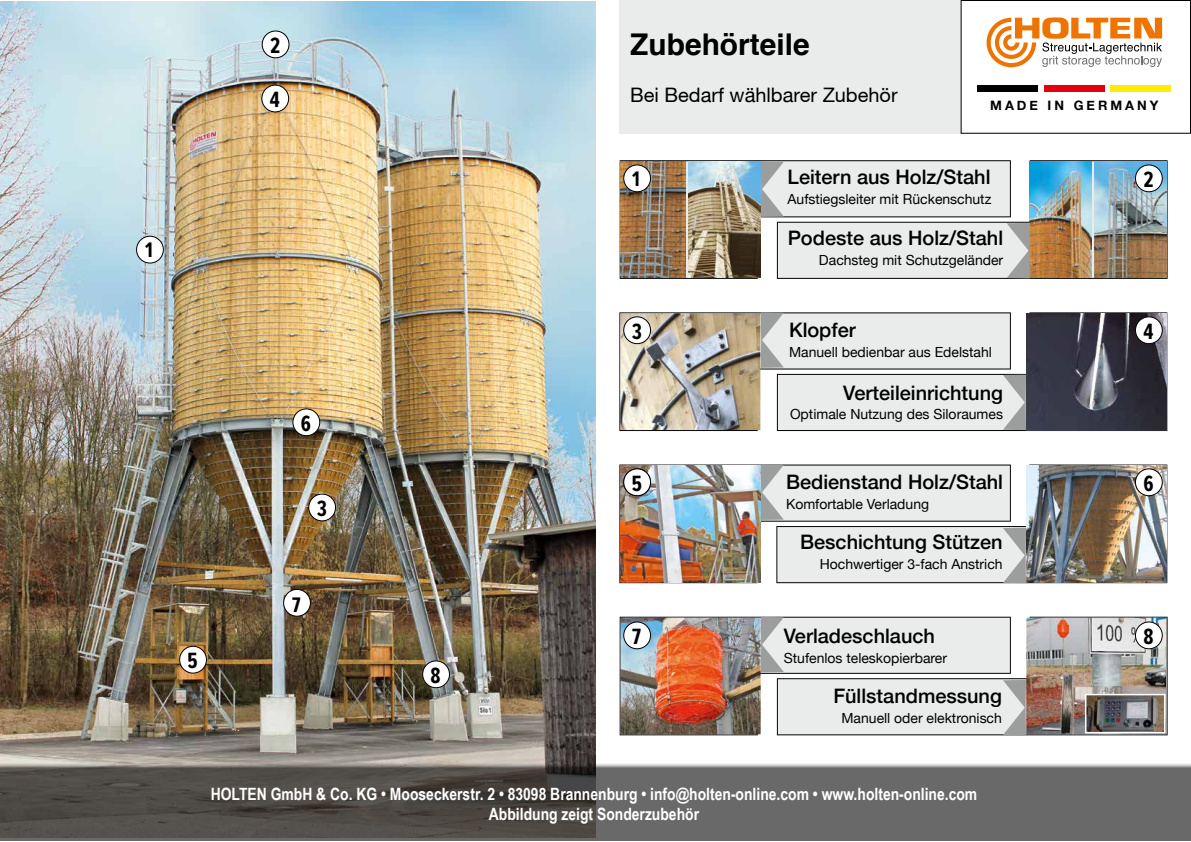
<style>
.page{position:relative;width:1191px;height:842px;background:#fff}
.page>*{position:absolute;margin:0;border:0;box-sizing:border-box;transform-origin:0 0}
.t1{font:700 29.9px "Helvetica";color:#000}
.t2{font:700 22.9px "Proxima Nova Ex Cn";color:#000}
.t3{font:700 21.9px "Proxima Nova Ex Cn";color:#000}
.t4{font:500 20px "Helvetica Neue";color:#000}
.t5{font:20px "Helvetica Neue";color:#000}
.t6{font:700 17px/20.3px "Arial Narrow";color:#fff;text-align:center}
.t7{font:14px "Helvetica Neue";color:#000}
.t8{font:700 13px "Helvetica Neue";letter-spacing:.23em;color:#000}
</style>
<div class="page">
<div style="left:620px;top:0;width:568px;height:134px;background:#eaebeb"></div>
<img style="left:0;top:1px;width:595px;height:762px">
<div style="left:137px;top:236px;width:26px;height:27px;background:#fff;border-radius:50%"></div>
<div style="left:136px;top:236px;width:28px;height:28px;border:1px solid #000;border-radius:50%"></div>
<div style="left:262px;top:31px;width:27px;height:27px;background:#fff;border-radius:50%"></div>
<div style="left:262px;top:31px;width:27px;height:27px;border:1px solid #000;border-radius:50%"></div>
<div style="left:309px;top:494px;width:26px;height:27px;background:#fff;border-radius:50%"></div>
<div style="left:308px;top:494px;width:28px;height:27px;border:1px solid #000;border-radius:50%"></div>
<div style="left:262px;top:85px;width:27px;height:27px;background:#fff;border-radius:50%"></div>
<div style="left:261px;top:85px;width:28px;height:27px;border:1px solid #000;border-radius:50%"></div>
<div style="left:180px;top:646px;width:26px;height:27px;background:#fff;border-radius:50%"></div>
<div style="left:179px;top:646px;width:28px;height:28px;border:1px solid #000;border-radius:50%"></div>
<div style="left:293px;top:409px;width:27px;height:27px;background:#fff;border-radius:50%"></div>
<div style="left:292px;top:408px;width:28px;height:28px;border:1px solid #000;border-radius:50%"></div>
<div style="left:283px;top:589px;width:27px;height:27px;background:#fff;border-radius:50%"></div>
<div style="left:283px;top:589px;width:28px;height:28px;border:1px solid #000;border-radius:50%"></div>
<div style="left:423px;top:661px;width:26px;height:27px;background:#fff;border-radius:50%"></div>
<div style="left:422px;top:660px;width:28px;height:28px;border:1px solid #000;border-radius:50%"></div>
<div style="left:961px;top:0;width:229px;height:133px;background:#fff"></div>
<div style="left:960px;top:0;width:231px;height:134px;border:1px solid #000"></div>
<svg style="left:986px;top:17px;width:176px;height:50px"></svg>
<div style="left:977px;top:85px;width:61px;height:6px;background:#000"></div>
<div style="left:1044px;top:85px;width:60px;height:6px;background:#e3000f"></div>
<div style="left:1110px;top:85px;width:61px;height:6px;background:#ffed00"></div>
<svg style="left:0;top:763px;width:1191px;height:78px;background:#605e5c"></svg>
<svg style="left:619px;top:160px;width:158px;height:119px"></svg>
<img style="left:688px;top:161px;width:72px;height:117px">
<img style="left:620px;top:161px;width:65px;height:117px">
<svg style="left:777px;top:160px;width:390px;height:119px;background:#dfe1e1"></svg>
<img style="left:1094px;top:161px;width:72px;height:117px">
<img style="left:1030px;top:161px;width:61px;height:117px">
<div style="left:624px;top:165px;width:26px;height:27px;background:#fff;border-radius:50%"></div>
<div style="left:623px;top:164px;width:28px;height:28px;border:1px solid #000;border-radius:50%"></div>
<div style="left:1135px;top:165px;width:27px;height:27px;background:#fff;border-radius:50%"></div>
<div style="left:1135px;top:164px;width:27px;height:28px;border:1px solid #000;border-radius:50%"></div>
<svg style="left:761px;top:161px;width:23px;height:56px"></svg>
<svg style="left:1006px;top:223px;width:23px;height:55px"></svg>
<svg style="left:619px;top:312px;width:158px;height:119px"></svg>
<svg style="left:777px;top:312px;width:390px;height:119px;background:#e0e1e1"></svg>
<img style="left:620px;top:313px;width:140px;height:117px">
<img style="left:1026px;top:313px;width:140px;height:117px">
<div style="left:624px;top:317px;width:26px;height:27px;background:#fff;border-radius:50%"></div>
<div style="left:623px;top:316px;width:28px;height:28px;border:1px solid #000;border-radius:50%"></div>
<div style="left:1135px;top:317px;width:27px;height:27px;background:#fff;border-radius:50%"></div>
<div style="left:1135px;top:316px;width:27px;height:28px;border:1px solid #000;border-radius:50%"></div>
<svg style="left:761px;top:312px;width:23px;height:56px"></svg>
<svg style="left:1003px;top:375px;width:23px;height:55px"></svg>
<svg style="left:619px;top:464px;width:157px;height:119px"></svg>
<svg style="left:776px;top:464px;width:391px;height:119px;background:#e2e3e2"></svg>
<img style="left:620px;top:465px;width:140px;height:117px">
<img style="left:1026px;top:465px;width:141px;height:117px">
<div style="left:1135px;top:469px;width:27px;height:27px;background:#fff;border-radius:50%"></div>
<div style="left:1135px;top:468px;width:27px;height:28px;border:1px solid #000;border-radius:50%"></div>
<div style="left:624px;top:469px;width:26px;height:27px;background:#fff;border-radius:50%"></div>
<div style="left:623px;top:468px;width:28px;height:28px;border:1px solid #000;border-radius:50%"></div>
<svg style="left:761px;top:464px;width:23px;height:56px"></svg>
<svg style="left:1003px;top:528px;width:23px;height:55px"></svg>
<svg style="left:619px;top:617px;width:158px;height:118px"></svg>
<svg style="left:777px;top:617px;width:390px;height:118px;background:#e2e3e3"></svg>
<img style="left:1026px;top:679px;width:140px;height:55px">
<img style="left:1026px;top:618px;width:140px;height:61px">
<svg style="left:1085px;top:694px;width:80px;height:39px;background:#767272"></svg>
<img style="left:620px;top:618px;width:140px;height:116px">
<div style="left:624px;top:622px;width:26px;height:27px;background:#fff;border-radius:50%"></div>
<div style="left:623px;top:621px;width:28px;height:28px;border:1px solid #000;border-radius:50%"></div>
<div style="left:1135px;top:622px;width:27px;height:27px;background:#fff;border-radius:50%"></div>
<div style="left:1135px;top:621px;width:27px;height:28px;border:1px solid #000;border-radius:50%"></div>
<svg style="left:761px;top:617px;width:23px;height:55px"></svg>
<svg style="left:1003px;top:680px;width:23px;height:55px"></svg>
<h3 class="t3" style="left:145px;top:238px;width:9px">1</h3>
<h2 class="t2" style="left:270px;top:32px;width:12px">2</h2>
<h2 class="t2" style="left:270px;top:87px;width:11px">4</h2>
<h2 class="t2" style="left:188px;top:648px;width:12px">5</h2>
<h2 class="t2" style="left:301px;top:410px;width:12px">6</h2>
<h2 class="t2" style="left:317px;top:495px;width:12px">3</h2>
<h3 class="t3" style="left:292px;top:592px;width:10px">7</h3>
<h2 class="t2" style="left:430px;top:662px;width:12px">8</h2>
<h1 class="t1" style="left:630px;top:20px;width:181px">Zubehörteile</h1>
<h3 class="t5" style="left:630px;top:83px;width:269px">Bei Bedarf wählbarer Zubehör</h3>
<p class="t8" style="left:990px;top:95px;width:170px">MADE IN GERMANY</p>
<h3 class="t4" style="left:787px;top:161px;width:204px">Leitern aus Holz/Stahl</h3>
<p class="t7" style="left:787px;top:189px;width:205px">Aufstiegsleiter mit Rückenschutz</p>
<h3 class="t4" style="left:787px;top:222px;width:217px">Podeste aus Holz/Stahl</h3>
<p class="t7" style="left:819px;top:250px;width:186px">Dachsteg mit Schutzgeländer</p>
<h3 class="t3" style="left:632px;top:166px;width:9px">1</h3>
<h2 class="t2" style="left:1143px;top:166px;width:12px">2</h2>
<h3 class="t4" style="left:789px;top:314px;width:68px">Klopfer</h3>
<p class="t7" style="left:789px;top:342px;width:204px">Manuell bedienbar aus Edelstahl</p>
<h3 class="t4" style="left:843px;top:376px;width:161px">Verteileinrichtung</h3>
<p class="t7" style="left:790px;top:404px;width:214px">Optimale Nutzung des Siloraumes</p>
<h2 class="t2" style="left:632px;top:318px;width:12px">3</h2>
<h2 class="t2" style="left:1143px;top:318px;width:11px">4</h2>
<h3 class="t4" style="left:786px;top:465px;width:218px">Bedienstand Holz/Stahl</h3>
<p class="t7" style="left:786px;top:493px;width:145px">Komfortable Verladung</p>
<h3 class="t4" style="left:800px;top:525px;width:204px">Beschichtung Stützen</h3>
<p class="t7" style="left:819px;top:554px;width:184px">Hochwertiger 3-fach Anstrich</p>
<h2 class="t2" style="left:631px;top:470px;width:12px">5</h2>
<h2 class="t2" style="left:1143px;top:470px;width:12px">6</h2>
<h2 class="t2" style="left:632px;top:623px;width:10px">7</h2>
<h2 class="t2" style="left:1143px;top:623px;width:12px">8</h2>
<h3 class="t4" style="left:784px;top:620px;width:153px">Verladeschlauch</h3>
<p class="t7" style="left:784px;top:648px;width:165px">Stufenlos teleskopierbarer</p>
<h3 class="t4" style="left:833px;top:680px;width:170px">Füllstandmessung</h3>
<p class="t7" style="left:841px;top:708px;width:162px">Manuell oder elektronisch</p>
<p class="t6" style="left:211px;top:783px;width:768px">HOLTEN GmbH &amp; Co. KG • Mooseckerstr. 2 • 83098 Brannenburg • info@holten-online.com • www.holten-online.com<br>Abbildung zeigt Sonderzubehör</p>
</div>
